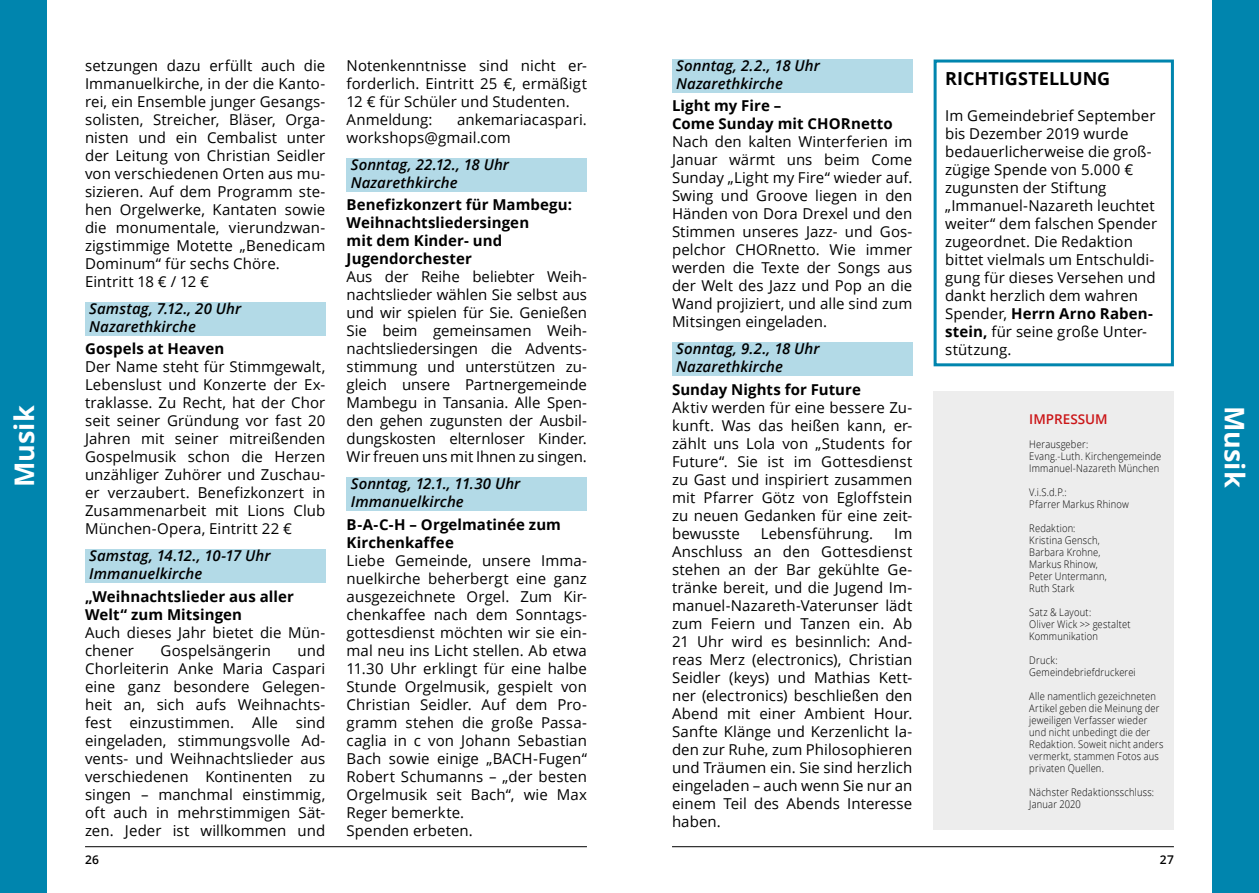
<style>
.page{position:relative;width:1259px;height:893px;background:#fff}
.page>*{position:absolute;margin:0;border:0;box-sizing:border-box;transform-origin:0 0}
.t1{font:700 27px "Open Sans";color:#fff}
.t2{font:700 18px "Open Sans";color:#000}
.t3{font:15px/18px "Open Sans";letter-spacing:.005em;color:#000}
.t4{font:700 15px/18px "Open Sans";letter-spacing:.005em;color:#000}
.t5{font:italic 600 15px/18px "Open Sans";letter-spacing:.005em;color:#000}
.t6{font:600 13.5px "Open Sans";color:#cb1517}
.t7{font:600 12px "Open Sans";color:#000}
.t8{font:300 10.5px/12px "Open Sans";letter-spacing:.02em;color:#000;scale:.89 1}
.s1{font-weight:700}
</style>
<div class="page">
<hr style="left:85px;top:846px;width:502px;height:1px;background:#000">
<hr style="left:672px;top:846px;width:502px;height:1px;background:#000">
<div style="left:85px;top:303px;width:240px;height:33px;background:#b3dae7"></div>
<div style="left:85px;top:550px;width:240px;height:33px;background:#b3dae7"></div>
<div style="left:347px;top:159px;width:240px;height:33px;background:#b3dae7"></div>
<div style="left:347px;top:478px;width:240px;height:33px;background:#b3dae7"></div>
<div style="left:0;top:0;width:47px;height:893px;background:#0085ae"></div>
<div style="left:1212px;top:0;width:47px;height:893px;background:#0085ae"></div>
<div style="left:672px;top:60px;width:240px;height:33px;background:#b3dae7"></div>
<div style="left:672px;top:343px;width:240px;height:33px;background:#b3dae7"></div>
<svg style="left:933px;top:59px;width:241px;height:308px"></svg>
<div style="left:933px;top:391px;width:241px;height:439px;background:#ededed"></div>
<p class="t3" style="left:85px;top:56px;width:242px">setzungen dazu erfüllt auch die<br>Immanuelkirche, in der die Kanto&shy;rei, ein Ensemble junger Gesangs&shy;solisten, Streicher, Bläser, Orga&shy;nisten und ein Cembalist unter der Leitung von Christian Seidler von verschiedenen Orten aus mu&shy;sizieren. Auf dem Programm ste&shy;hen Orgelwerke, Kantaten sowie die monumentale, vierundzwan&shy;zigstimmige Motette „Benedicam<br>Dominum“ für sechs Chöre.<br>Eintritt 18 € / 12 €</p>
<p class="t5" style="left:89px;top:299px;width:153px">Samstag, 7.12., 20 Uhr<br>Nazarethkirche</p>
<p class="t4" style="left:85px;top:339px;width:141px">Gospels at Heaven</p>
<p class="t3" style="left:85px;top:357px;width:242px;text-align:justify">Der Name steht für Stimmgewalt, Lebenslust und Konzerte der Ex&shy;traklasse. Zu Recht, hat der Chor seit seiner Gründung vor fast 20<br>Jahren mit seiner mitreißenden Gospelmusik schon die Herzen unzähliger Zuhörer und Zuschau&shy;er verzaubert. Benefizkonzert in Zusammenarbeit mit Lions Club München-Opera, Eintritt 22 €</p>
<p class="t5" style="left:89px;top:546px;width:183px">Samstag, 14.12., 10-17 Uhr<br>Immanuelkirche</p>
<p class="t4" style="left:85px;top:587px;width:210px">„Weihnachtslieder aus aller<br>Welt“ zum Mitsingen</p>
<p class="t3" style="left:85px;top:623px;width:242px">Auch dieses Jahr bietet die Mün&shy;chener</p>
<p class="t3" style="left:347px;top:56px;width:242px">Notenkenntnisse sind nicht er&shy;forderlich. Eintritt 25 €, ermäßigt<br>12 € für Schüler und Studenten.<br>Anmeldung:</p>
<p class="t5" style="left:676px;top:56px;width:145px">Sonntag, 2.2., 18 Uhr<br>Nazarethkirche</p>
<p class="t4" style="left:672px;top:96px;width:222px">Light my Fire –<br>Come Sunday mit CHORnetto</p>
<p class="t3" style="left:672px;top:132px;width:242px;text-align:justify">Nach den kalten Winterferien im Januar wärmt uns beim Come Sunday „Light my Fire“ wieder auf.<br>Swing und Groove liegen in den Händen von Dora Drexel und den Stimmen unseres Jazz- und Gos&shy;pelchor CHORnetto. Wie immer werden die Texte der Songs aus der Welt des Jazz und Pop an die Wand projiziert, und alle sind zum Mitsingen eingeladen.</p>
<p class="t5" style="left:676px;top:339px;width:145px">Sonntag, 9.2., 18 Uhr<br>Nazarethkirche</p>
<p class="t4" style="left:672px;top:380px;width:190px">Sunday Nights for Future</p>
<p class="t3" style="left:672px;top:398px;width:242px;text-align:justify">Aktiv werden für eine bessere Zu&shy;kunft. Was das heißen kann, er&shy;zählt uns Lola von „Students for Future“. Sie ist im Gottesdienst zu Gast und inspiriert zusammen mit Pfarrer Götz von Egloffstein zu neuen Gedanken für eine zeit&shy;bewusste</p>
<p class="t2" style="left:945px;top:66px;width:167px">RICHTIGSTELLUNG</p>
<p class="t3" style="left:945px;top:106px;width:214px">Im Gemeindebrief September bis Dezember 2019 wurde bedauerlicherweise die groß&shy;zügige Spende von 5.000 € zugunsten der Stiftung „Immanuel-Nazareth leuchtet weiter“ dem falschen Spender zugeordnet. Die Redaktion bittet vielmals um Entschuldi&shy;gung für dieses Versehen und dankt herzlich dem wahren<br>Spender, <span class="s1">Herrn Arno Raben&shy;stein,</span> für seine große Unter&shy;stützung.</p>
<p class="t3" style="left:347px;top:110px;width:242px;text-indent:110px">ankemariacaspari. workshops@gmail.com</p>
<p class="t5" style="left:351px;top:155px;width:160px">Sonntag, 22.12., 18 Uhr<br>Nazarethkirche</p>
<p class="t4" style="left:347px;top:195px;width:227px">Benefizkonzert für Mambegu:<br>Weihnachtsliedersingen<br>mit dem Kinder- und<br>Jugendorchester</p>
<p class="t3" style="left:347px;top:267px;width:242px;text-align:justify">Aus der Reihe beliebter Weih&shy;nachtslieder wählen Sie selbst aus und wir spielen für Sie. Genießen Sie beim gemeinsamen Weih&shy;nachtsliedersingen die Advents&shy;stimmung und unterstützen zu&shy;gleich unsere Partnergemeinde Mambegu in Tansania. Alle Spen&shy;den gehen zugunsten der Ausbil&shy;dungskosten elternloser Kinder.<br>Wir freuen uns mit Ihnen zu singen.</p>
<p class="t5" style="left:351px;top:474px;width:171px">Sonntag, 12.1., 11.30 Uhr<br>Immanuelkirche</p>
<p class="t4" style="left:347px;top:515px;width:216px">B-A-C-H – Orgelmatinée zum<br>Kirchenkaffee</p>
<p class="t3" style="left:347px;top:551px;width:242px">Liebe Gemeinde, unsere Imma&shy;nuelkirche beherbergt eine ganz ausgezeichnete Orgel. Zum Kir&shy;chenkaffee nach dem Sonntags&shy;gottesdienst möchten wir sie ein&shy;mal neu ins Licht stellen. Ab etwa<br>11.30 Uhr erklingt für eine halbe<br>Stunde Orgelmusik, gespielt von<br>Christian Seidler. Auf dem Pro&shy;gramm stehen die große Passa&shy;caglia in c von Johann Sebastian<br>Bach sowie einige „BACH-Fugen“<br>Robert Schumanns – „der besten<br>Orgelmusik seit Bach“, wie Max<br>Reger bemerkte.<br>Spenden erbeten.</p>
<h1 class="t1" style="left:5px;top:487px;width:83px;rotate:-90deg">Musik</h1>
<h1 class="t1" style="left:1253px;top:406px;width:83px;rotate:90deg">Musik</h1>
<p class="t6" style="left:1029px;top:410px;width:80px">IMPRESSUM</p>
<p class="t8" style="left:1029px;top:438px;width:150px">Herausgeber:<br>Evang.-Luth. Kirchengemeinde<br>Immanuel-Nazareth München</p>
<p class="t8" style="left:1029px;top:486px;width:113px">V.i.S.d.P.:<br>Pfarrer Markus Rhinow</p>
<p class="t8" style="left:1029px;top:522px;width:89px">Redaktion:<br>Kristina Gensch,<br>Barbara Krohne,<br>Markus Rhinow,<br>Peter Untermann,<br>Ruth Stark</p>
<p class="t8" style="left:1029px;top:606px;width:115px">Satz &amp; Layout:<br>Oliver Wick &gt;&gt; gestaltet<br>Kommunikation</p>
<p class="t8" style="left:1029px;top:654px;width:121px">Druck:<br>Gemeindebriefdruckerei</p>
<p class="t8" style="left:1029px;top:690px;width:152px">Alle namentlich gezeichneten<br>Artikel geben die Meinung der jeweiligen Verfasser wieder und nicht unbedingt die der<br>Redaktion. Soweit nicht anders vermerkt, stammen Fotos aus privaten Quellen.</p>
<p class="t8" style="left:1029px;top:786px;width:142px">Nächster Redaktionsschluss:<br>Januar 2020</p>
<p class="t3" style="left:761px;top:524px;width:114px">Lebensführung.</p>
<p class="t3" style="left:672px;top:524px;width:242px;text-align:justify;text-indent:222px">Im Anschluss an den Gottesdienst stehen an der Bar gekühlte Ge&shy;tränke bereit, und die Jugend Im&shy;manuel-Nazareth-Vaterunser lädt zum Feiern und Tanzen ein. Ab 21 Uhr wird es besinnlich: And&shy;reas Merz (electronics), Christian Seidler (keys) und Mathias Kett&shy;ner (electronics) beschließen den Abend mit einer Ambient Hour.<br>Sanfte Klänge und Kerzenlicht la&shy;den zur Ruhe, zum Philosophieren und Träumen ein. Sie sind herzlich eingeladen – auch wenn Sie nur an einem Teil des Abends Interesse haben.</p>
<p class="t3" style="left:85px;top:641px;width:242px;text-align:justify;text-indent:212px">und Chorleiterin Anke Maria Caspari eine ganz besondere Gelegen&shy;heit an, sich aufs Weihnachts&shy;fest einzustimmen. Alle sind eingeladen, stimmungsvolle Ad&shy;vents- und Weihnachtslieder aus verschiedenen Kontinenten zu singen – manchmal einstimmig, oft auch in mehrstimmigen Sät&shy;zen. Jeder ist willkommen und</p>
<p class="t3" style="left:161px;top:641px;width:112px">Gospelsängerin</p>
<p class="t7" style="left:85px;top:851px;width:15px">26</p>
<p class="t7" style="left:1160px;top:851px;width:15px">27</p>
</div>
